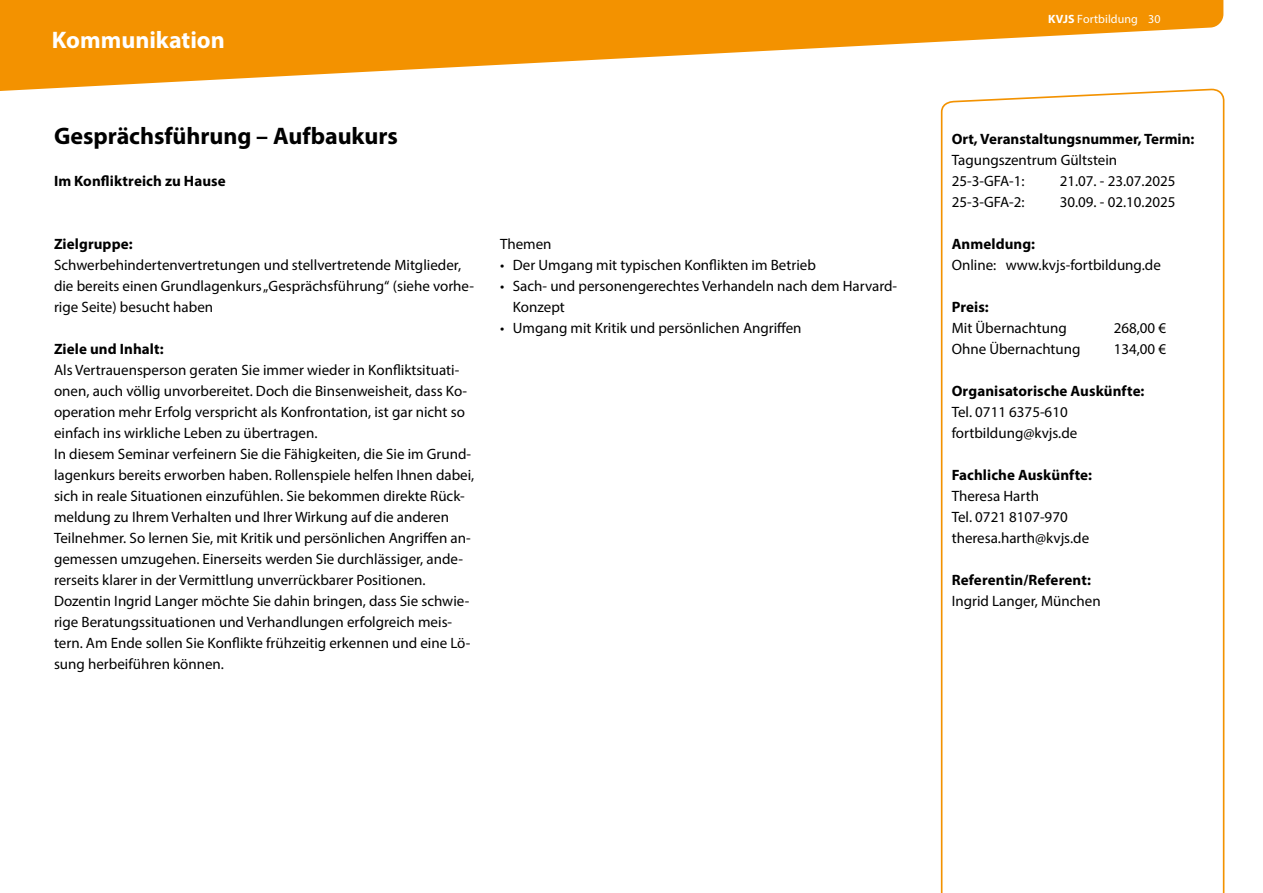
<style>
.page{position:relative;width:1263px;height:893px;background:#fff}
.page>*{position:absolute;margin:0;border:0;box-sizing:border-box;transform-origin:0 0}
.id240{font:700 24px "Myriad Pro";color:#000}
.t1{font:700 24px "Myriad Pro";color:#fff}
.id235{font:15px/21px "Myriad Pro";color:#000}
.id245{font:700 15px "Myriad Pro";letter-spacing:.005em;color:#000}
.id68310{font:700 15px "Myriad Pro";color:#000}
.id48597{font:700 15px "Myriad Pro";letter-spacing:.005em;color:#000}
.t2{font:12px "Myriad Pro";letter-spacing:.005em;color:#fff}
.s1{font-weight:700}
</style>
<div class="page">
<svg style="left:940px;top:92px;width:285px;height:801px"></svg>
<svg style="left:0;top:0;width:1223px;height:92px;fill:#f39200"></svg>
<h1 class="t1" style="left:52px;top:24px;width:174px">Kommunikation</h1>
<h1 class="id240" style="left:54px;top:121px;width:345px">Gesprächsführung – Aufbaukurs</h1>
<p class="id48597" style="left:54px;top:171px;width:173px">Im Konfliktreich zu Hause</p>
<h2 class="id245" style="left:54px;top:234px;width:80px">Zielgruppe:</h2>
<p class="id235" style="left:54px;top:255px;width:422px">Schwerbehindertenvertretungen und stellvertretende Mitglieder, die bereits einen Grundlagenkurs „Gesprächsführung“ (siehe vorhe&shy;rige Seite) besucht haben</p>
<h2 class="id245" style="left:54px;top:339px;width:111px">Ziele und Inhalt:</h2>
<p class="id235" style="left:54px;top:360px;width:415px">Als Vertrauensperson geraten Sie immer wieder in Konfliktsituati&shy;onen, auch völlig unvorbereitet. Doch die Binsenweisheit, dass Ko&shy;operation mehr Erfolg verspricht als Konfrontation, ist gar nicht so einfach ins wirkliche Leben zu übertragen.</p>
<p class="id235" style="left:54px;top:444px;width:422px">In diesem Seminar verfeinern Sie die Fähigkeiten, die Sie im Grund&shy;lagenkurs bereits erworben haben. Rollenspiele helfen Ihnen dabei, sich in reale Situationen einzufühlen. Sie bekommen direkte Rück&shy;meldung zu Ihrem Verhalten und Ihrer Wirkung auf die anderen Teilnehmer. So lernen Sie, mit Kritik und persönlichen Angriffen an&shy;gemessen umzugehen. Einerseits werden Sie durchlässiger, ande&shy;rerseits klarer in der Vermittlung unverrückbarer Positionen.</p>
<p class="id235" style="left:54px;top:591px;width:418px">Dozentin Ingrid Langer möchte Sie dahin bringen, dass Sie schwie&shy;rige Beratungssituationen und Verhandlungen erfolgreich meis&shy;tern. Am Ende sollen Sie Konflikte frühzeitig erkennen und eine Lö&shy;sung herbeiführen können.</p>
<p class="id235" style="left:500px;top:234px;width:53px">Themen</p>
<p class="id235" style="left:500px;top:255px;width:317px">• Der Umgang mit typischen Konflikten im Betrieb</p>
<p class="id235" style="left:513px;top:276px;width:386px;text-indent:-13px">• Sach- und personengerechtes Verhandeln nach dem Harvard-<br>Konzept</p>
<p class="id235" style="left:500px;top:318px;width:303px">• Umgang mit Kritik und persönlichen Angriffen</p>
<p class="t2" style="left:1048px;top:12px;width:114px"><span class="s1">KVJS</span> Fortbildung 30</p>
<h2 class="id68310" style="left:952px;top:129px;width:244px">Ort, Veranstaltungsnummer, Termin:</h2>
<p class="id235" style="left:952px;top:150px;width:167px">Tagungszentrum Gültstein<br>25-3-GFA-1:</p>
<p class="id235" style="left:1060px;top:171px;width:117px">21.07. - 23.07.2025</p>
<p class="id235" style="left:952px;top:192px;width:74px">25-3-GFA-2:</p>
<p class="id235" style="left:1060px;top:192px;width:117px">30.09. - 02.10.2025</p>
<h2 class="id245" style="left:952px;top:234px;width:85px">Anmeldung:</h2>
<p class="id235" style="left:952px;top:255px;width:211px">Online: www.kvjs-fortbildung.de</p>
<h2 class="id245" style="left:952px;top:297px;width:39px">Preis:</h2>
<p class="id235" style="left:952px;top:318px;width:117px">Mit Übernachtung</p>
<p class="id235" style="left:1114px;top:318px;width:54px">268,00 €</p>
<p class="id235" style="left:952px;top:339px;width:130px">Ohne Übernachtung</p>
<p class="id235" style="left:1114px;top:339px;width:54px">134,00 €</p>
<h2 class="id245" style="left:952px;top:381px;width:194px">Organisatorische Auskünfte:</h2>
<p class="id235" style="left:952px;top:402px;width:118px">Tel. 0711 6375-610</p>
<p class="id235" style="left:952px;top:423px;width:127px">fortbildung@kvjs.de</p>
<h2 class="id245" style="left:952px;top:465px;width:142px">Fachliche Auskünfte:</h2>
<p class="id235" style="left:952px;top:486px;width:139px">Theresa Harth<br>Tel. 0721 8107-970 theresa.harth@kvjs.de</p>
<h2 class="id245" style="left:952px;top:570px;width:141px">Referentin/Referent:</h2>
<p class="id235" style="left:952px;top:591px;width:150px">Ingrid Langer, München</p>
</div>
